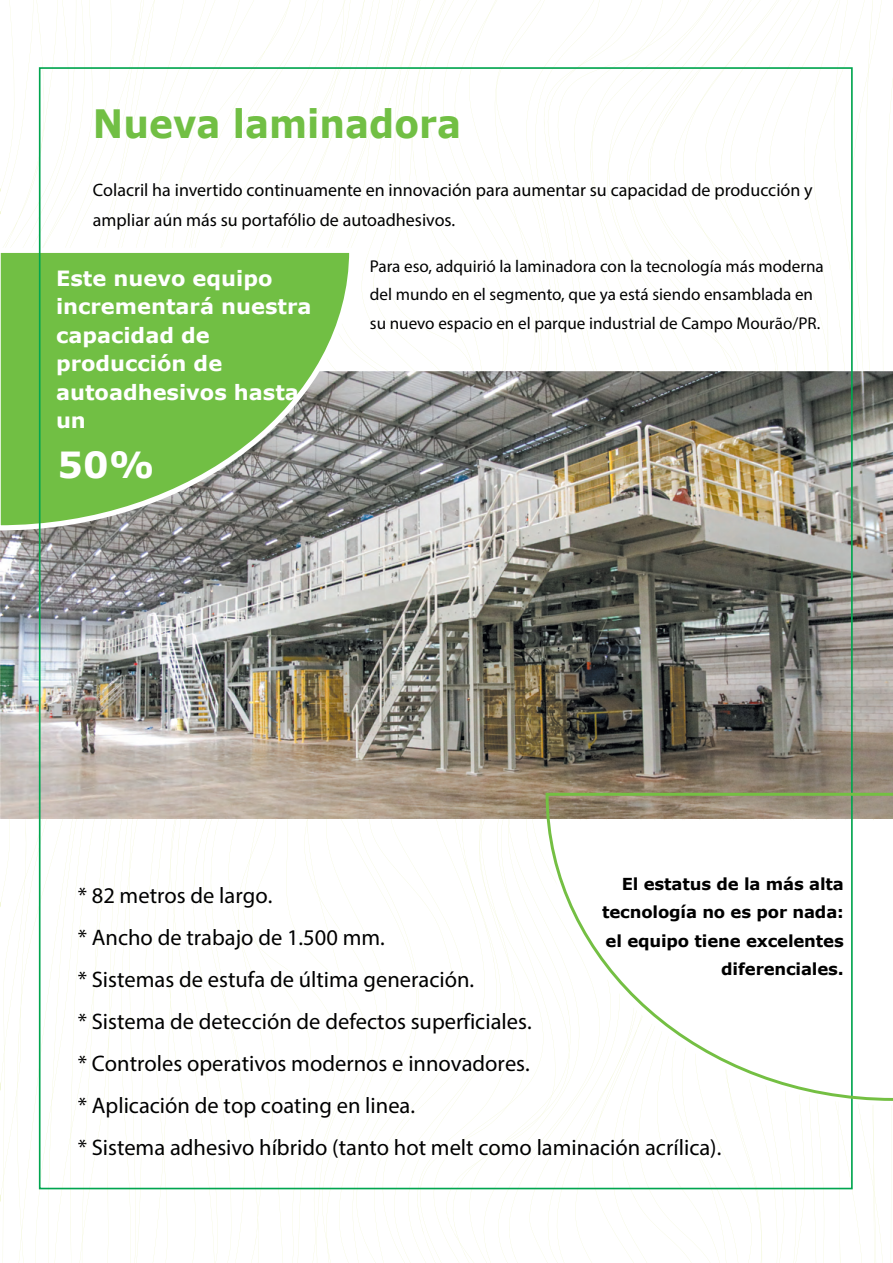
<style>
.page{position:relative;width:893px;height:1263px;background:#fff}
.page>*{position:absolute;margin:0;border:0;box-sizing:border-box;transform-origin:0 0}
.t1{font:700 39.15px "Verdana";color:#71bf44;scale:.92 1}
.t2{font:700 36px "Verdana";color:#fff}
.t3{font:22.5px/42px "Myriad Pro";color:#000}
.t4{font:700 21px/28.5px "Verdana";color:#fff}
.t5{font:18px/30px "Myriad Pro";color:#000}
.t6{font:17.1px/28.5px "Myriad Pro";color:#000}
.t7{font:700 16.5px/28.5px "Verdana";letter-spacing:-.01em;color:#000;text-align:right}
</style>
<div class="page">
<svg style="left:0;top:186px;width:2px;height:1016px"></svg>
<img style="left:1px;top:372px;width:892px;height:447px">
<svg style="left:0;top:245px;width:357px;height:288px;background:#80b85f"></svg>
<svg style="left:544px;top:791px;width:349px;height:311px"></svg>
<h1 class="t1" style="left:93px;top:96px;width:402px">Nueva laminadora</h1>
<p class="t5" style="left:93px;top:175px;width:721px">Colacril ha invertido continuamente en innovación para aumentar su capacidad de producción y ampliar aún más su portafólio de autoadhesivos.</p>
<p class="t4" style="left:56px;top:263px;width:257px">Este nuevo equipo incrementará nuestra capacidad de producción de autoadhesivos hasta un</p>
<h2 class="t2" style="left:58px;top:439px;width:98px">50%</h2>
<p class="t6" style="left:370px;top:251px;width:455px">Para eso, adquirió la laminadora con la tecnología más moderna del mundo en el segmento, que ya está siendo ensamblada en su nuevo espacio en el parque industrial de Campo Mourão/PR.</p>
<p class="t7" style="left:602px;top:869px;width:243px">El estatus de la más alta tecnología no es por nada: el equipo tiene excelentes diferenciales.</p>
<p class="t3" style="left:78px;top:874px;width:645px">* 82 metros de largo.<br>* Ancho de trabajo de 1.500 mm.<br>* Sistemas de estufa de última generación.<br>* Sistema de detección de defectos superficiales.<br>* Controles operativos modernos e innovadores.<br>* Aplicación de top coating en linea.<br>* Sistema adhesivo híbrido (tanto hot melt como laminación acrílica).</p>
</div>
